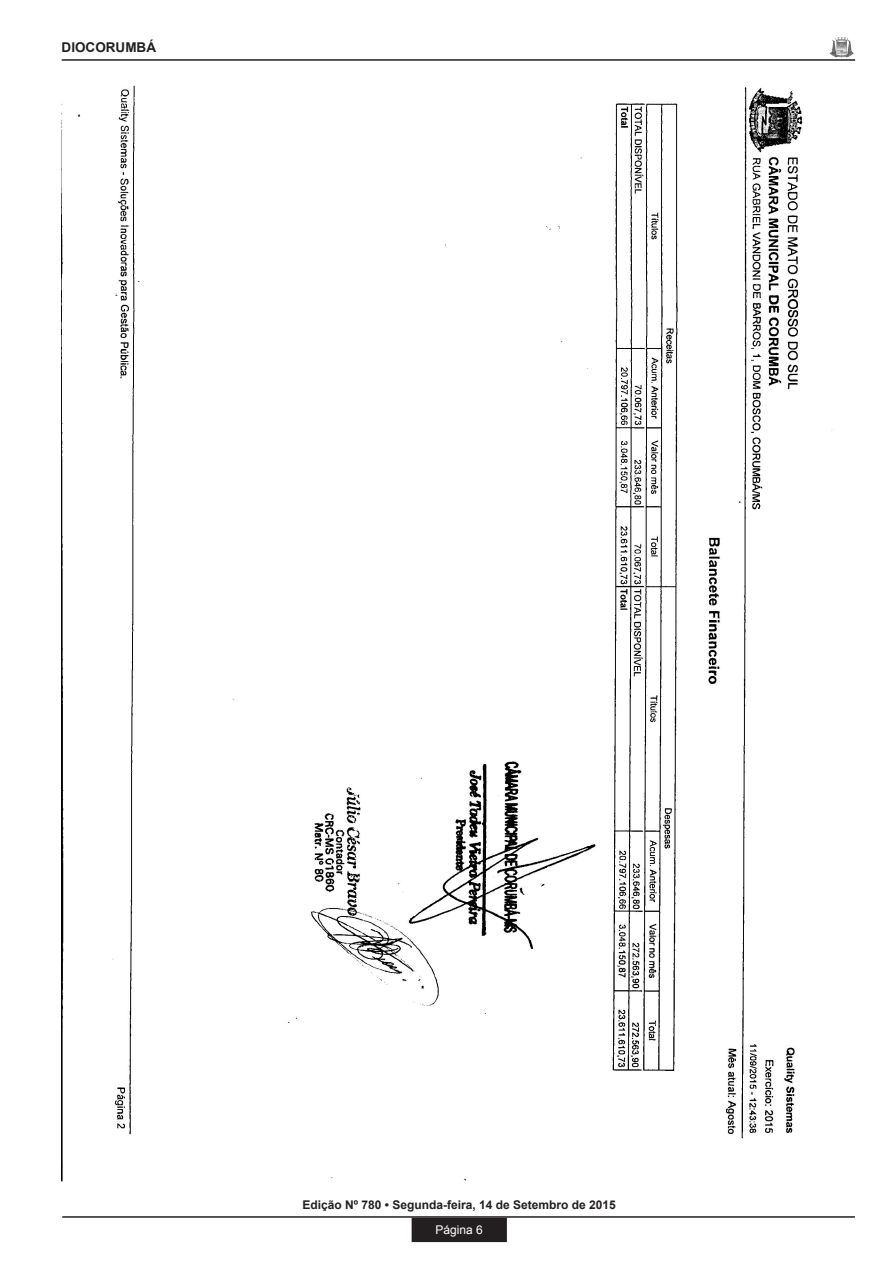
<style>
.page{position:relative;width:893px;height:1263px;background:#fff}
.page>*{position:absolute;margin:0;border:0;box-sizing:border-box;transform-origin:0 0}
.t1{font:700 13.5px "Arial";color:#231f20}
.t2{font:700 12px "Arial";color:#231f20}
.t3{font:12px "Arial";color:#fff}
</style>
<div class="page">
<div style="left:412px;top:1218px;width:94px;height:23px;background:#231f20"></div>
<div style="left:412px;top:1218px;width:95px;height:24px;border:2px solid #231f20"></div>
<hr style="left:62px;top:1216px;width:793px;height:2px;background:#231f20">
<img style="left:830px;top:37px;width:23px;height:20px">
<hr style="left:62px;top:59px;width:793px;height:2px;background:#231f20">
<img style="left:62px;top:85px;width:770px;height:1097px">
<p class="t1" style="left:62px;top:38px;width:96px">DIOCORUMBÁ</p>
<p class="t2" style="left:303px;top:1196px;width:315px">Edição Nº 780 • Segunda-feira, 14 de Setembro de 2015</p>
<p class="t3" style="left:436px;top:1222px;width:49px">Página 6</p>
</div>
